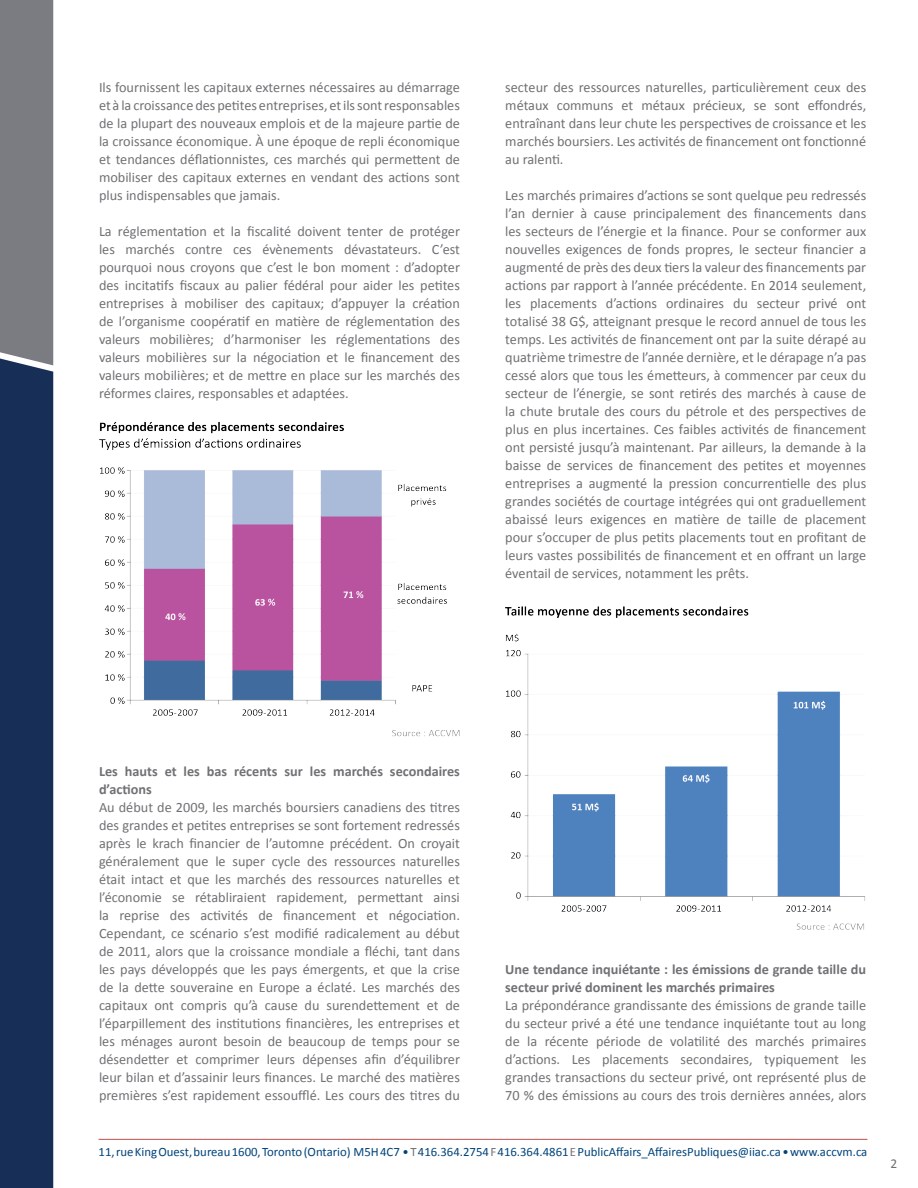
<style>
.page{position:relative;width:918px;height:1188px;background:#fff}
.page>*{position:absolute;margin:0;border:0;box-sizing:border-box;transform-origin:0 0}
.President_Letter{font:14.25px/18px "Calibri";color:#717074;text-align:justify}
.President_Letter-2{font:700 14.25px/18px "Calibri";color:#717074}
.t1{font:13.5px "Calibri";color:#717074}
.t2{font:12.75px "Calibri";color:#00447b}
.s1{color:#717074}
</style>
<div class="page">
<hr style="left:99px;top:1139px;width:768px;height:1px;background:#bf4f4d">
<div style="left:0;top:365px;width:53px;height:823px;background:#172f57"></div>
<div style="left:0;top:0;width:53px;height:365px;background:#7b7c82"></div>
<img style="left:99px;top:422px;width:361px;height:315px">
<img style="left:505px;top:606px;width:361px;height:324px">
<p class="President_Letter" style="left:99px;top:79px;width:362px">Ils fournissent les capitaux externes nécessaires au démarrage et à la croissance des petites entreprises, et ils sont responsables de la plupart des nouveaux emplois et de la majeure partie de la croissance économique. À une époque de repli économique et tendances déflationnistes, ces marchés qui permettent de mobiliser des capitaux externes en vendant des actions sont plus indispensables que jamais.</p>
<p class="President_Letter" style="left:99px;top:223px;width:363px">La réglementation et la fiscalité doivent tenter de protéger les marchés contre ces évènements dévastateurs. C’est pourquoi nous croyons que c’est le bon moment : d’adopter des incitatifs fiscaux au palier fédéral pour aider les petites entreprises à mobiliser des capitaux; d’appuyer la création de l’organisme coopératif en matière de réglementation des valeurs mobilières; d’harmoniser les réglementations des valeurs mobilières sur la négociation et le financement des valeurs mobilières; et de mettre en place sur les marchés des réformes claires, responsables et adaptées.</p>
<p class="President_Letter" style="left:505px;top:79px;width:362px">secteur des ressources naturelles, particulièrement ceux des métaux communs et métaux précieux, se sont effondrés, entraînant dans leur chute les perspectives de croissance et les marchés boursiers. Les activités de financement ont fonctionné au ralenti.</p>
<p class="President_Letter" style="left:505px;top:187px;width:363px">Les marchés primaires d’actions se sont quelque peu redressés l’an dernier à cause principalement des financements dans les secteurs de l’énergie et la finance. Pour se conformer aux nouvelles exigences de fonds propres, le secteur financier a augmenté de près des deux tiers la valeur des financements par actions par rapport à l’année précédente. En 2014 seulement, les placements d’actions ordinaires du secteur privé ont totalisé 38 G$, atteignant presque le record annuel de tous les temps. Les activités de financement ont par la suite dérapé au quatrième trimestre de l’année dernière, et le dérapage n’a pas cessé alors que tous les émetteurs, à commencer par ceux du secteur de l’énergie, se sont retirés des marchés à cause de la chute brutale des cours du pétrole et des perspectives de plus en plus incertaines. Ces faibles activités de financement ont persisté jusqu’à maintenant. Par ailleurs, la demande à la baisse de services de financement des petites et moyennes entreprises a augmenté la pression concurrentielle des plus grandes sociétés de courtage intégrées qui ont graduellement abaissé leurs exigences en matière de taille de placement pour s’occuper de plus petits placements tout en profitant de leurs vastes possibilités de financement et en offrant un large éventail de services, notamment les prêts.</p>
<p class="President_Letter-2" style="left:99px;top:763px;width:362px">Les hauts et les bas récents sur les marchés secondaires d’actions</p>
<p class="President_Letter" style="left:99px;top:799px;width:363px">Au début de 2009, les marchés boursiers canadiens des titres des grandes et petites entreprises se sont fortement redressés après le krach financier de l’automne précédent. On croyait généralement que le super cycle des ressources naturelles était intact et que les marchés des ressources naturelles et l’économie se rétabliraient rapidement, permettant ainsi la reprise des activités de financement et négociation.<br>Cependant, ce scénario s’est modifié radicalement au début de 2011, alors que la croissance mondiale a fléchi, tant dans les pays développés que les pays émergents, et que la crise de la dette souveraine en Europe a éclaté. Les marchés des capitaux ont compris qu’à cause du surendettement et de l’éparpillement des institutions financières, les entreprises et les ménages auront besoin de beaucoup de temps pour se désendetter et comprimer leurs dépenses afin d’équilibrer leur bilan et d’assainir leurs finances. Le marché des matières premières s’est rapidement essoufflé. Les cours des titres du</p>
<p class="President_Letter-2" style="left:505px;top:961px;width:362px">Une tendance inquiétante : les émissions de grande taille du secteur privé dominent les marchés primaires</p>
<p class="President_Letter" style="left:505px;top:997px;width:362px">La prépondérance grandissante des émissions de grande taille du secteur privé a été une tendance inquiétante tout au long de la récente période de volatilité des marchés primaires d’actions. Les placements secondaires, typiquement les grandes transactions du secteur privé, ont représenté plus de 70 % des émissions au cours des trois dernières années, alors</p>
<p class="t2" style="left:99px;top:1144px;width:770px">11, rue King Ouest, bureau 1600, Toronto (Ontario) M5H 4C7 • <span class="s1">T</span> 416.364.2754 <span class="s1">F</span> 416.364.4861 <span class="s1">E</span> PublicAffairs_AffairesPubliques@iiac.ca • www.accvm.ca</p>
<p class="t1" style="left:891px;top:1155px;width:8px">2</p>
</div>
